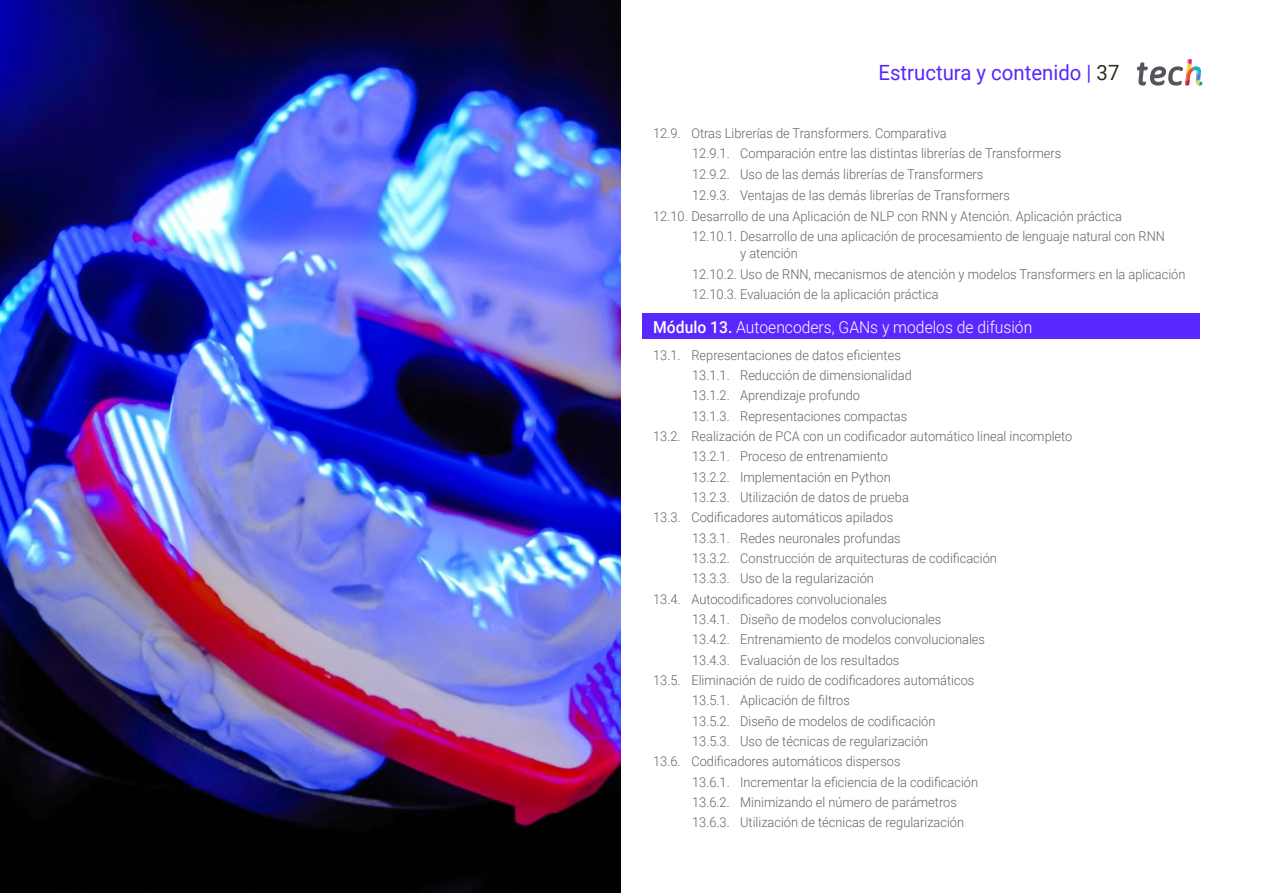
<style>
.page{position:relative;width:1263px;height:893px;background:#fff}
.page>*{position:absolute;margin:0;border:0;box-sizing:border-box;transform-origin:0 0}
.t1{font:21px "Roboto";color:#5927ff}
.t2{font:300 16.5px "Roboto";color:#fff;scale:.95 1}
.t3{font:300 13.5px/20.7px "Roboto";color:#61646a;scale:.95 1}
.s1{color:#312e20}
.s2{font-weight:500}
</style>
<div class="page">
<img style="left:0;top:0;width:621px;height:893px">
<div style="left:642px;top:314px;width:557px;height:25px;background:#5927ff"></div>
<svg style="left:1137px;top:59px;width:65px;height:27px"></svg>
<h1 class="t1" style="left:878px;top:57px;width:242px">Estructura y contenido | <span class="s1">37</span></h1>
<p class="t3" style="left:653px;top:122px;width:311px">12.9. Otras Librerías de Transformers. Comparativa</p>
<p class="t3" style="left:692px;top:143px;width:390px">12.9.1. Comparación entre las distintas librerías de Transformers</p>
<p class="t3" style="left:692px;top:164px;width:308px">12.9.2. Uso de las demás librerías de Transformers</p>
<p class="t3" style="left:692px;top:184px;width:336px">12.9.3. Ventajas de las demás librerías de Transformers</p>
<p class="t3" style="left:653px;top:205px;width:495px">12.10. Desarrollo de una Aplicación de NLP con RNN y Atención. Aplicación práctica</p>
<p class="t3" style="left:692px;top:226px;width:499px">12.10.1. Desarrollo de una aplicación de procesamiento de lenguaje natural con RNN</p>
<p class="t3" style="left:692px;top:242px;width:521px;text-indent:48px">y atención<br>12.10.2. Uso de RNN, mecanismos de atención y modelos Transformers en la aplicación<br>12.10.3. Evaluación de la aplicación práctica</p>
<p class="t2" style="left:653px;top:315px;width:401px"><span class="s2">Módulo 13.</span> Autoencoders, GANs y modelos de difusión</p>
<p class="t3" style="left:653px;top:344px;width:262px">13.1. Representaciones de datos eficientes</p>
<p class="t3" style="left:692px;top:364px;width:233px">13.1.1. Reducción de dimensionalidad</p>
<p class="t3" style="left:692px;top:385px;width:178px">13.1.2. Aprendizaje profundo</p>
<p class="t3" style="left:692px;top:405px;width:228px">13.1.3. Representaciones compactas</p>
<p class="t3" style="left:653px;top:425px;width:443px">13.2. Realización de PCA con un codificador automático lineal incompleto</p>
<p class="t3" style="left:692px;top:446px;width:208px">13.2.1. Proceso de entrenamiento</p>
<p class="t3" style="left:692px;top:466px;width:210px">13.2.2. Implementación en Python</p>
<p class="t3" style="left:692px;top:486px;width:230px">13.2.3. Utilización de datos de prueba</p>
<p class="t3" style="left:653px;top:507px;width:254px">13.3. Codificadores automáticos apilados</p>
<p class="t3" style="left:692px;top:527px;width:221px">13.3.1. Redes neuronales profundas</p>
<p class="t3" style="left:692px;top:547px;width:322px">13.3.2. Construcción de arquitecturas de codificación</p>
<p class="t3" style="left:692px;top:568px;width:193px">13.3.3. Uso de la regularización</p>
<p class="t3" style="left:653px;top:588px;width:248px">13.4. Autocodificadores convolucionales</p>
<p class="t3" style="left:692px;top:608px;width:264px">13.4.1. Diseño de modelos convolucionales</p>
<p class="t3" style="left:692px;top:629px;width:310px">13.4.2. Entrenamiento de modelos convolucionales</p>
<p class="t3" style="left:692px;top:649px;width:220px">13.4.3. Evaluación de los resultados</p>
<p class="t3" style="left:653px;top:669px;width:340px">13.5. Eliminación de ruido de codificadores automáticos</p>
<p class="t3" style="left:692px;top:690px;width:168px">13.5.1. Aplicación de filtros</p>
<p class="t3" style="left:692px;top:710px;width:258px">13.5.2. Diseño de modelos de codificación</p>
<p class="t3" style="left:692px;top:730px;width:250px">13.5.3. Uso de técnicas de regularización</p>
<p class="t3" style="left:653px;top:751px;width:262px">13.6. Codificadores automáticos dispersos</p>
<p class="t3" style="left:692px;top:771px;width:303px">13.6.1. Incrementar la eficiencia de la codificación</p>
<p class="t3" style="left:692px;top:791px;width:280px">13.6.2. Minimizando el número de parámetros</p>
<p class="t3" style="left:692px;top:812px;width:288px">13.6.3. Utilización de técnicas de regularización</p>
</div>
